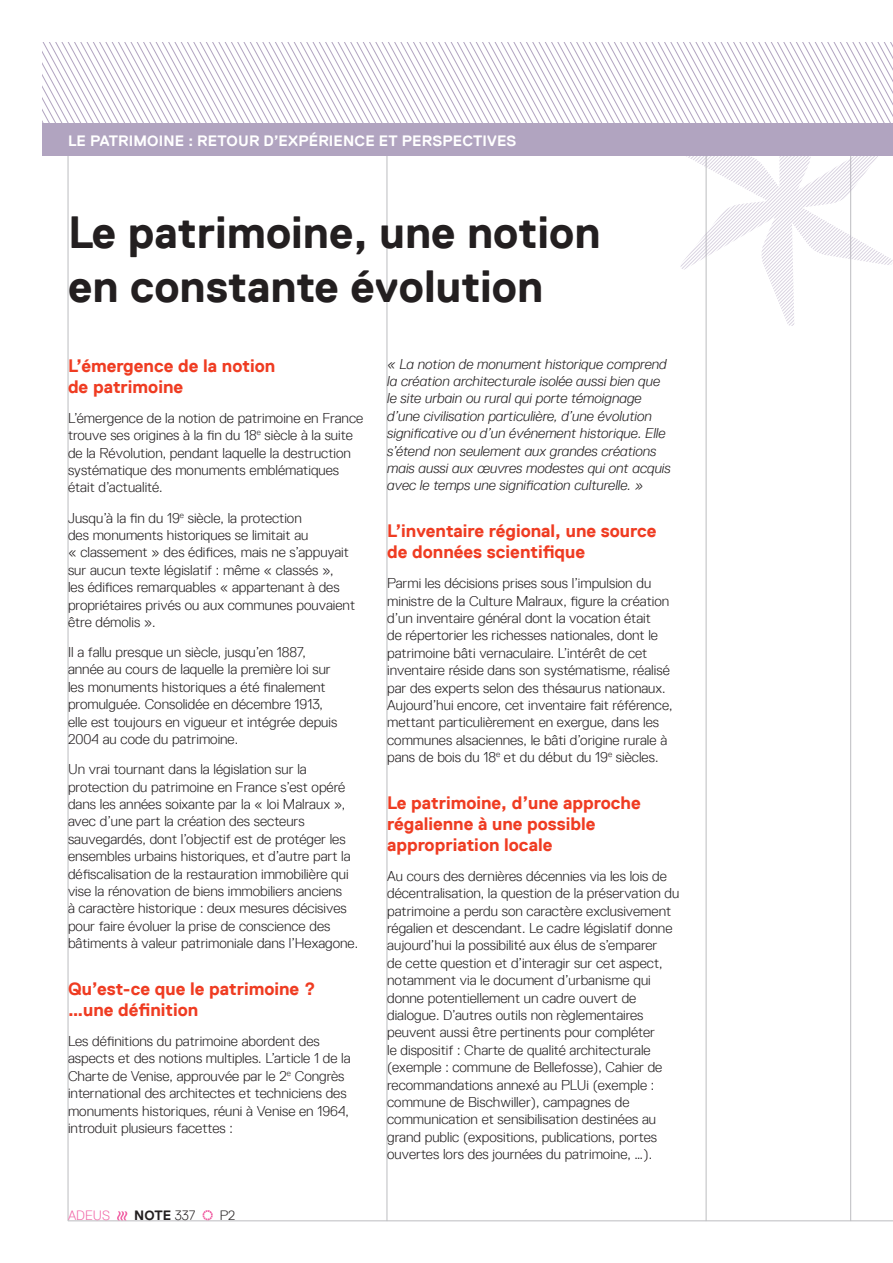
<style>
.page{position:relative;width:893px;height:1263px;background:#fff}
.page>*{position:absolute;margin:0;border:0;box-sizing:border-box;transform-origin:0 0}
.t1{font:700 45px/54px "Replica";color:#231f20}
.t2{font:700 18px/21px "Replica";color:#ef3c22}
.t3{font:700 15px "Replica";letter-spacing:.01em;color:#fff}
.t4{font:300 14.25px/17.4px "Replica";color:#231f20}
.t5{font:italic 300 14.25px/17.4px "Replica";color:#231f20}
.t6{font:700 13.5px "Replica";color:#231f20}
.t7{font:300 13.5px "Replica";color:#f166a7}
.t8{font:300 13.5px "Replica";color:#231f20}
.s1{font-weight:300}
</style>
<div class="page">
<hr style="left:68px;top:1220px;width:825px;height:1px;background:#bcbdc0">
<hr style="left:387px;top:155px;width:1px;height:1066px;background:#bcbdc0">
<hr style="left:706px;top:155px;width:1px;height:1066px;background:#bcbdc0">
<hr style="left:68px;top:155px;width:1px;height:1066px;background:#bcbdc0">
<hr style="left:850px;top:155px;width:1px;height:1066px;background:#bcbdc0">
<svg style="left:117px;top:1211px;width:10px;height:9px"></svg>
<svg style="left:202px;top:1210px;width:11px;height:10px"></svg>
<svg style="left:677px;top:155px;width:216px;height:171px"></svg>
<div style="left:43px;top:122px;width:850px;height:33px;background:#b1a4c0"></div>
<svg style="left:43px;top:43px;width:850px;height:80px"></svg>
<p class="t3" style="left:68px;top:132px;width:450px">LE PATRIMOINE : RETOUR D’EXPÉRIENCE ET PERSPECTIVES</p>
<p class="t3" style="left:68px;top:132px;width:176px">TITRE DE L’INDICATEUR</p>
<h1 class="t1" style="left:68px;top:205px;width:534px">Le patrimoine, une notion en constante évolution</h1>
<p class="t2" style="left:68px;top:355px;width:209px">L’émergence de la notion de patrimoine</p>
<p class="t4" style="left:68px;top:409px;width:297px">L’émergence de la notion de patrimoine en France trouve ses origines à la fin du 18<sup>e</sup> siècle à la suite de la Révolution, pendant laquelle la destruction systématique des monuments emblématiques était d’actualité.</p>
<p class="t4" style="left:68px;top:509px;width:289px">Jusqu’à la fin du 19<sup>e</sup> siècle, la protection<br>des monuments historiques se limitait au<br>« classement » des édifices, mais ne s’appuyait sur aucun texte législatif : même « classés »,<br>les édifices remarquables « appartenant à des propriétaires privés ou aux communes pouvaient être démolis ».</p>
<p class="t4" style="left:68px;top:643px;width:271px">Il a fallu presque un siècle, jusqu’en 1887, année au cours de laquelle la première loi sur les monuments historiques a été finalement promulguée. Consolidée en décembre 1913, elle est toujours en vigueur et intégrée depuis 2004 au code du patrimoine.</p>
<p class="t4" style="left:68px;top:761px;width:292px">Un vrai tournant dans la législation sur la protection du patrimoine en France s’est opéré dans les années soixante par la « loi Malraux », avec d’une part la création des secteurs sauvegardés, dont l’objectif est de protéger les ensembles urbains historiques, et d’autre part la défiscalisation de la restauration immobilière qui vise la rénovation de biens immobiliers anciens<br>à caractère historique : deux mesures décisives pour faire évoluer la prise de conscience des bâtiments à valeur patrimoniale dans l’Hexagone.</p>
<p class="t2" style="left:68px;top:978px;width:249px">Qu’est-ce que le patrimoine ? …une définition</p>
<p class="t4" style="left:68px;top:1032px;width:284px">Les définitions du patrimoine abordent des aspects et des notions multiples. L’article 1 de la Charte de Venise, approuvée par le 2<sup>e</sup> Congrès international des architectes et techniciens des monuments historiques, réuni à Venise en 1964, introduit plusieurs facettes :</p>
<p class="t7" style="left:68px;top:1208px;width:43px">ADEUS</p>
<p class="t6" style="left:134px;top:1208px;width:63px">NOTE <span class="s1">337</span></p>
<p class="t8" style="left:220px;top:1208px;width:17px">P2</p>
<p class="t5" style="left:387px;top:356px;width:285px">« La notion de monument historique comprend la création architecturale isolée aussi bien que le site urbain ou rural qui porte témoignage d’une civilisation particulière, d’une évolution significative ou d’un événement historique. Elle s’étend non seulement aux grandes créations mais aussi aux œuvres modestes qui ont acquis avec le temps une signification culturelle. »</p>
<p class="t2" style="left:387px;top:520px;width:271px">L’inventaire régional, une source de données scientifique</p>
<p class="t4" style="left:387px;top:574px;width:287px">Parmi les décisions prises sous l’impulsion du ministre de la Culture Malraux, figure la création d’un inventaire général dont la vocation était<br>de répertorier les richesses nationales, dont le patrimoine bâti vernaculaire. L’intérêt de cet inventaire réside dans son systématisme, réalisé par des experts selon des thésaurus nationaux.<br>Aujourd’hui encore, cet inventaire fait référence, mettant particulièrement en exergue, dans les communes alsaciennes, le bâti d’origine rurale à pans de bois du 18<sup>e</sup> et du début du 19<sup>e</sup> siècles.</p>
<p class="t2" style="left:387px;top:792px;width:255px">Le patrimoine, d’une approche régalienne à une possible appropriation locale</p>
<p class="t4" style="left:387px;top:867px;width:294px">Au cours des dernières décennies via les lois de décentralisation, la question de la préservation du patrimoine a perdu son caractère exclusivement régalien et descendant. Le cadre législatif donne aujourd’hui la possibilité aux élus de s’emparer<br>de cette question et d’interagir sur cet aspect, notamment via le document d’urbanisme qui donne potentiellement un cadre ouvert de dialogue. D’autres outils non règlementaires peuvent aussi être pertinents pour compléter<br>le dispositif : Charte de qualité architecturale (exemple : commune de Bellefosse), Cahier de recommandations annexé au PLUi (exemple : commune de Bischwiller), campagnes de communication et sensibilisation destinées au grand public (expositions, publications, portes ouvertes lors des journées du patrimoine, …).</p>
</div>
